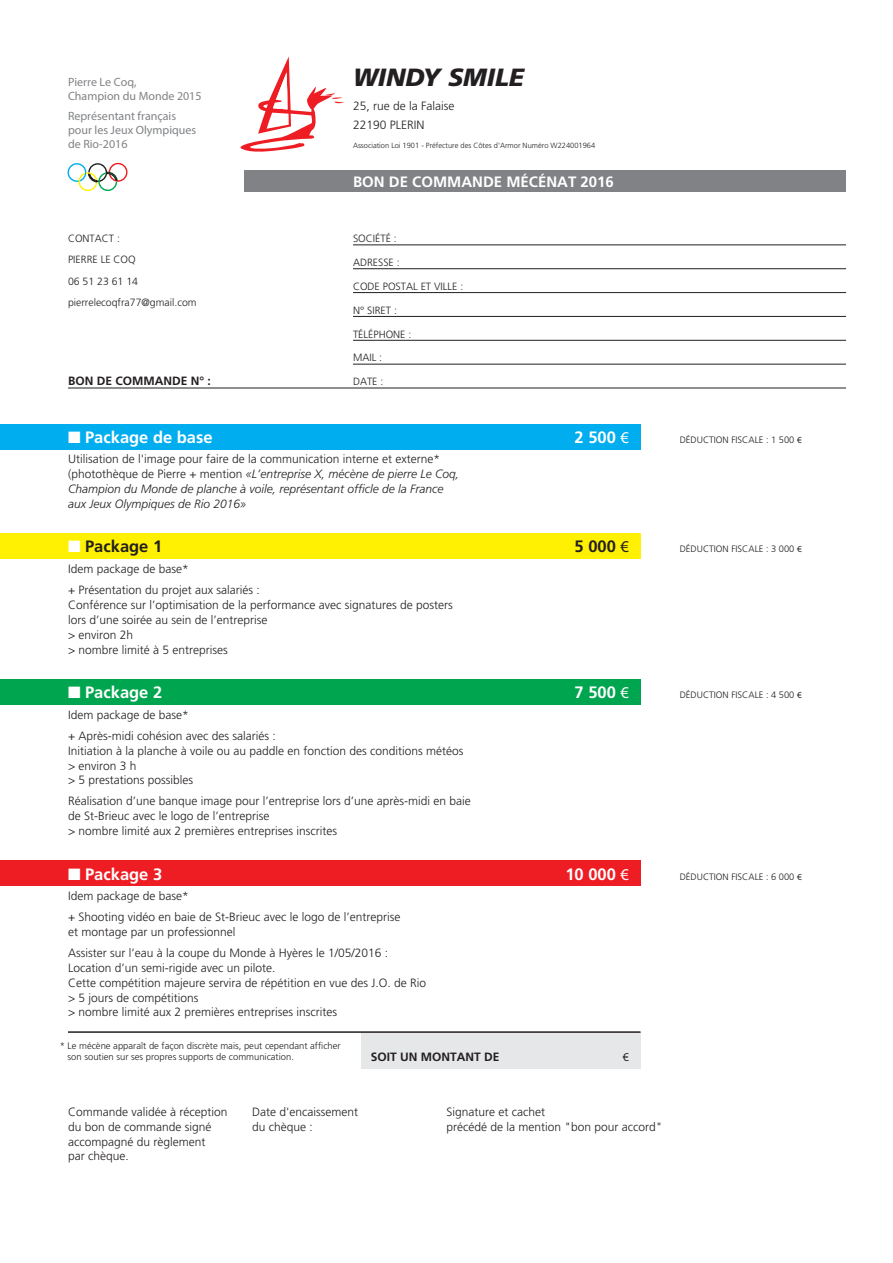
<style>
.page{position:relative;width:893px;height:1263px;background:#fff}
.page>*{position:absolute;margin:0;border:0;box-sizing:border-box;transform-origin:0 0}
.t1{font:italic 900 24.9px "Frutiger";color:#231f20}
.t2{font:700 16.5px "Frutiger";color:#fff}
.t3{font:700 16.5px "Frutiger";color:#231f20}
.t4{font:700 15px "Frutiger";color:#fff}
.t5{font:300 12px/14.9px "Frutiger";color:#231f20}
.t6{font:italic 300 12px/14.9px "Frutiger";color:#231f20}
.t7{font:12px/14.4px "Myriad Pro";color:#808285}
.t8{font:700 12px "Frutiger";color:#231f20}
.t9{font:12px "Myriad Pro";color:#231f20}
.t10{font:300 10.5px/21.1px "Frutiger";color:#231f20}
.t11{font:300 9.45px/10.8px "Frutiger";color:#231f20}
.t12{font:300 9.3px "Frutiger";color:#231f20}
.t13{font:300 7.5px "Frutiger";color:#231f20}
.s1{font-family:"Myriad Pro";font-weight:400}
.s2{font-style:normal}
.s3{color:#fff}
</style>
<div class="page">
<div style="left:362px;top:1032px;width:278px;height:36px;background:#e6e7e9"></div>
<div style="left:0;top:424px;width:640px;height:25px;background:#00aeef"></div>
<div style="left:0;top:534px;width:640px;height:25px;background:#fff101"></div>
<div style="left:0;top:679px;width:640px;height:25px;background:#00a54f"></div>
<div style="left:0;top:861px;width:640px;height:25px;background:#ee1d23"></div>
<svg style="left:240px;top:56px;width:104px;height:96px"></svg>
<svg style="left:67px;top:162px;width:61px;height:30px"></svg>
<div style="left:244px;top:170px;width:602px;height:21px;background:#808285"></div>
<hr style="left:353px;top:245px;width:493px;height:1px;background:#231f20">
<hr style="left:353px;top:268px;width:493px;height:1px;background:#231f20">
<hr style="left:353px;top:292px;width:493px;height:1px;background:#231f20">
<hr style="left:353px;top:316px;width:493px;height:1px;background:#231f20">
<hr style="left:353px;top:340px;width:493px;height:1px;background:#231f20">
<hr style="left:353px;top:364px;width:493px;height:1px;background:#231f20">
<hr style="left:68px;top:388px;width:778px;height:1px;background:#231f20">
<hr style="left:68px;top:1031px;width:573px;height:2px;background:#231f20">
<p class="t7" style="left:68px;top:74px;width:135px">Pierre Le Coq,<br>Champion du Monde 2015</p>
<p class="t7" style="left:68px;top:108px;width:130px">Représentant français pour les Jeux Olympiques de Rio-2016</p>
<p class="t10" style="left:68px;top:228px;width:130px">CONTACT :<br>PIERRE LE COQ<br>06 51 23 61 14 pierrelecoqfra77@gmail.com</p>
<h1 class="t1" style="left:353px;top:62px;width:173px">WINDY SMILE</h1>
<p class="t5" style="left:353px;top:97px;width:103px;line-height:18.5px">25, rue de la Falaise<br>22190 PLERIN</p>
<p class="t13" style="left:353px;top:142px;width:244px">Association Loi 1901 - Préfecture des Côtes d'Armor Numéro W224001964</p>
<p class="t4" style="left:353px;top:173px;width:262px">BON DE COMMANDE MÉCÉNAT 2016</p>
<p class="t10" style="left:353px;top:228px;width:45px">SOCIÉTÉ :</p>
<p class="t10" style="left:353px;top:252px;width:48px">ADRESSE :</p>
<p class="t10" style="left:353px;top:276px;width:112px">CODE POSTAL ET VILLE :</p>
<p class="t10" style="left:353px;top:300px;width:45px">N° SIRET :</p>
<p class="t10" style="left:353px;top:323px;width:60px">TÉLÉPHONE :</p>
<p class="t10" style="left:353px;top:347px;width:31px">MAIL :</p>
<p class="t8" style="left:68px;top:374px;width:144px">BON DE COMMANDE N° :</p>
<p class="t10" style="left:353px;top:371px;width:32px">DATE :</p>
<h2 class="t2" style="left:68px;top:427px;width:146px">■ Package de base</h2>
<h2 class="t2" style="left:575px;top:427px;width:56px">2 500 <span class="s1">€</span></h2>
<p class="t12" style="left:680px;top:434px;width:124px">DÉDUCTION FISCALE : 1 500 <span class="s1">€</span></p>
<p class="t6" style="left:68px;top:452px;width:393px"><span class="s2">Utilisation de l'image pour faire de la communication interne et externe* (photothèque de Pierre + mention</span> «L’entreprise X, mécène de pierre Le Coq, Champion du Monde de planche à voile, représentant officle de la France aux Jeux Olympiques de Rio 2016»</p>
<h2 class="t3" style="left:68px;top:537px;width:96px"><span class="s3">■</span> Package 1</h2>
<h2 class="t3" style="left:575px;top:537px;width:56px">5 000 <span class="s1">€</span></h2>
<p class="t12" style="left:680px;top:544px;width:124px">DÉDUCTION FISCALE : 3 000 <span class="s1">€</span></p>
<p class="t5" style="left:68px;top:559px;width:193px;line-height:20.9px">Idem package de base*<br>+ Présentation du projet aux salariés :</p>
<p class="t5" style="left:68px;top:597px;width:386px">Conférence sur l’optimisation de la performance avec signatures de posters lors d’une soirée au sein de l’entreprise<br>&gt; environ 2h<br>&gt; nombre limité à 5 entreprises</p>
<h2 class="t2" style="left:68px;top:683px;width:96px">■ Package 2</h2>
<h2 class="t2" style="left:575px;top:683px;width:56px">7 500 <span class="s1">€</span></h2>
<p class="t12" style="left:680px;top:690px;width:124px">DÉDUCTION FISCALE : 4 500 <span class="s1">€</span></p>
<p class="t5" style="left:68px;top:704px;width:209px;line-height:20.9px">Idem package de base*<br>+ Après-midi cohésion avec des salariés :</p>
<p class="t5" style="left:68px;top:743px;width:397px">Initiation à la planche à voile ou au paddle en fonction des conditions météos &gt; environ 3 h<br>&gt; 5 prestations possibles</p>
<p class="t5" style="left:68px;top:794px;width:404px">Réalisation d’une banque image pour l’entreprise lors d’une après-midi en baie de St-Brieuc avec le logo de l’entreprise<br>&gt; nombre limité aux 2 premières entreprises inscrites</p>
<h2 class="t2" style="left:68px;top:864px;width:96px">■ Package 3</h2>
<h2 class="t2" style="left:565px;top:864px;width:65px">10 000 <span class="s1">€</span></h2>
<p class="t12" style="left:680px;top:871px;width:124px">DÉDUCTION FISCALE : 6 000 <span class="s1">€</span></p>
<p class="t5" style="left:68px;top:886px;width:334px;line-height:20.9px">Idem package de base*<br>+ Shooting vidéo en baie de St-Brieuc avec le logo de l’entreprise</p>
<p class="t5" style="left:68px;top:921px;width:322px;line-height:20.9px">et montage par un professionnel<br>Assister sur l’eau à la coupe du Monde à Hyères le 1/05/2016 :</p>
<p class="t5" style="left:68px;top:960px;width:360px">Location d’un semi-rigide avec un pilote.<br>Cette compétition majeure servira de répétition en vue des J.O. de Rio &gt; 5 jours de compétitions<br>&gt; nombre limité aux 2 premières entreprises inscrites</p>
<p class="t8" style="left:371px;top:1050px;width:130px">SOIT UN MONTANT DE</p>
<p class="t9" style="left:623px;top:1049px;width:8px">€</p>
<p class="t11" style="left:68px;top:1040px;width:275px;text-indent:-8px">* Le mécène apparaît de façon discrète mais, peut cependant afficher son soutien sur ses propres supports de communication.</p>
<p class="t5" style="left:68px;top:1104px;width:161px">Commande validée à réception du bon de commande signé accompagné du règlement<br>par chèque.</p>
<p class="t5" style="left:252px;top:1104px;width:108px">Date d'encaissement du chèque :</p>
<p class="t5" style="left:446px;top:1104px;width:218px">Signature et cachet<br>précédé de la mention "bon pour accord"</p>
</div>
